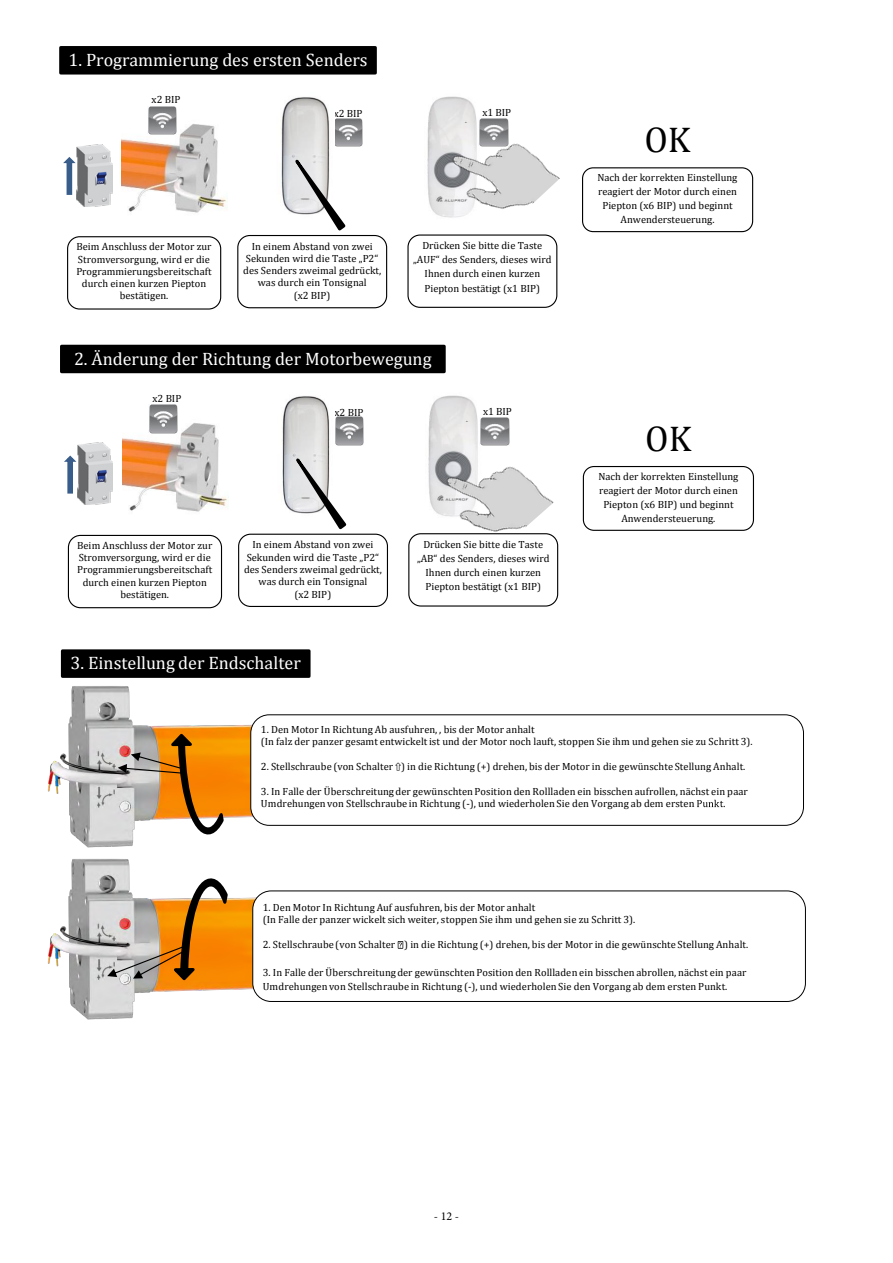
<style>
.page{position:relative;width:893px;height:1263px;background:#fff}
.page>*{position:absolute;margin:0;border:0;box-sizing:border-box;transform-origin:0 0}
.t1{font:36px "Cambria";color:#000}
.t2{font:18px "Cambria";color:#fff}
.t3{font:12px "Minion Pro";color:#000}
.t4{font:10.5px/12.3px "Cambria";color:#000;text-align:center}
</style>
<div class="page">
<div style="left:59px;top:46px;width:318px;height:29px;border:3px solid #000"></div>
<div style="left:62px;top:49px;width:312px;height:23px;background:#000"></div>
<img style="left:348px;top:118px;width:15px;height:29px">
<svg style="left:281px;top:97px;width:67px;height:134px"></svg>
<div style="left:237px;top:235px;width:150px;height:73px;border:1px solid #000;border-radius:12px"></div>
<div style="left:582px;top:167px;width:171px;height:65px;border:1px solid #000;border-radius:11px"></div>
<div style="left:407px;top:234px;width:150px;height:74px;border:1px solid #000;border-radius:12px"></div>
<img style="left:427px;top:96px;width:48px;height:116px">
<img style="left:434px;top:109px;width:126px;height:129px">
<div style="left:67px;top:236px;width:154px;height:74px;border:1px solid #000;border-radius:12px"></div>
<img style="left:121px;top:124px;width:107px;height:89px">
<img style="left:76px;top:144px;width:36px;height:62px">
<svg style="left:63px;top:157px;width:13px;height:38px"></svg>
<img style="left:148px;top:106px;width:29px;height:28px">
<div style="left:60px;top:345px;width:386px;height:28px;border:3px solid #000"></div>
<div style="left:63px;top:348px;width:380px;height:22px;background:#000"></div>
<img style="left:349px;top:416px;width:13px;height:1px">
<img style="left:349px;top:417px;width:14px;height:28px">
<svg style="left:282px;top:396px;width:67px;height:134px"></svg>
<div style="left:238px;top:534px;width:150px;height:73px;border:1px solid #000;border-radius:12px"></div>
<div style="left:583px;top:466px;width:171px;height:65px;border:1px solid #000;border-radius:11px"></div>
<div style="left:408px;top:533px;width:150px;height:74px;border:1px solid #000;border-radius:12px"></div>
<img style="left:428px;top:395px;width:50px;height:36px">
<img style="left:480px;top:417px;width:29px;height:14px">
<img style="left:428px;top:431px;width:129px;height:129px">
<div style="left:68px;top:535px;width:154px;height:73px;border:1px solid #000;border-radius:12px"></div>
<img style="left:122px;top:404px;width:106px;height:108px">
<img style="left:77px;top:443px;width:36px;height:62px">
<svg style="left:64px;top:455px;width:13px;height:39px"></svg>
<img style="left:149px;top:405px;width:29px;height:28px">
<div style="left:61px;top:649px;width:250px;height:29px;border:3px solid #000"></div>
<div style="left:64px;top:652px;width:243px;height:23px;background:#000"></div>
<img style="left:47px;top:686px;width:205px;height:162px">
<svg style="left:118px;top:731px;width:108px;height:116px"></svg>
<div style="left:250px;top:714px;width:554px;height:112px;background:#fff;border:1px solid #000;border-radius:18px"></div>
<svg style="left:697px;top:800px;width:28px;height:7px"></svg>
<img style="left:47px;top:858px;width:219px;height:162px">
<svg style="left:107px;top:866px;width:123px;height:117px"></svg>
<div style="left:252px;top:890px;width:554px;height:112px;background:#fff;border:1px solid #000;border-radius:18px"></div>
<img style="left:397px;top:941px;width:7px;height:8px">
<h2 class="t2" style="left:68px;top:49px;width:301px">1. Programmierung des ersten Senders</h2>
<p class="t4" style="left:334px;top:107px;width:30px">x2 BIP</p>
<p class="t4" style="left:152px;top:93px;width:30px">x2 BIP</p>
<p class="t4" style="left:482px;top:106px;width:30px">x1 BIP</p>
<p class="t4" style="left:76px;top:240px;width:137px">Beim Anschluss der Motor zur<br>Stromversorgung, wird er die<br>Programmierungsbereitschaft durch einen kurzen Piepton bestätigen.</p>
<p class="t4" style="left:243px;top:240px;width:139px">In einem Abstand von zwei<br>Sekunden wird die Taste „P2“ des Senders zweimal gedrückt, was durch ein Tonsignal<br>(x2 BIP)</p>
<p class="t4" style="left:413px;top:238px;width:140px;line-height:14.1px">Drücken Sie bitte die Taste „AUF“ des Senders, dieses wird<br>Ihnen durch einen kurzen<br>Piepton bestätigt (x1 BIP)</p>
<h2 class="t2" style="left:74px;top:348px;width:359px">2. Änderung der Richtung der Motorbewegung</h2>
<p class="t4" style="left:335px;top:406px;width:30px">x2 BIP</p>
<p class="t4" style="left:153px;top:392px;width:30px">x2 BIP</p>
<p class="t4" style="left:483px;top:405px;width:30px">x1 BIP</p>
<p class="t4" style="left:77px;top:539px;width:137px">Beim Anschluss der Motor zur<br>Stromversorgung, wird er die<br>Programmierungsbereitschaft durch einen kurzen Piepton bestätigen.</p>
<p class="t4" style="left:244px;top:538px;width:139px">In einem Abstand von zwei<br>Sekunden wird die Taste „P2“ des Senders zweimal gedrückt, was durch ein Tonsignal<br>(x2 BIP)</p>
<h2 class="t2" style="left:71px;top:653px;width:232px">3. Einstellung der Endschalter</h2>
<p class="t4" style="left:417px;top:537px;width:134px;line-height:14.1px">Drücken Sie bitte die Taste „AB“ des Senders, dieses wird<br>Ihnen durch einen kurzen<br>Piepton bestätigt (x1 BIP)</p>
<h1 class="t1" style="left:644px;top:118px;width:48px">OK</h1>
<p class="t4" style="left:597px;top:170px;width:142px;line-height:14.1px">Nach der korrekten Einstellung reagiert der Motor durch einen<br>Piepton (x6 BIP) und beginnt<br>Anwendersteuerung.</p>
<h1 class="t1" style="left:645px;top:417px;width:48px">OK</h1>
<p class="t4" style="left:598px;top:469px;width:142px;line-height:14.1px">Nach der korrekten Einstellung reagiert der Motor durch einen<br>Piepton (x6 BIP) und beginnt<br>Anwendersteuerung.</p>
<p class="t4" style="left:261px;top:723px;width:493px;text-align:left">1. Den Motor In Richtung Ab ausfuhren, , bis der Motor anhalt<br>(In falz der panzer gesamt entwickelt ist und der Motor noch lauft, stoppen Sie ihm und gehen sie zu Schritt 3).</p>
<p class="t4" style="left:261px;top:760px;width:486px">2. Stellschraube (von Schalter ⇧) in die Richtung (+) drehen, bis der Motor in die gewünschte Stellung Anhalt.</p>
<p class="t4" style="left:261px;top:785px;width:488px;text-align:left">3. In Falle der Überschreitung der gewünschten Position den Rollladen ein bisschen aufrollen, nächst ein paar<br>Umdrehungenvon Stellschraube in Richtung (-), und wiederholen Sie den Vorgang ab dem ersten</p>
<p class="t4" style="left:263px;top:901px;width:374px;text-align:left">1. Den Motor In Richtung Auf ausfuhren, bis der Motor anhalt<br>(In Falle der panzer wickelt sich weiter, stoppen Sie ihm und gehen sie zu Schritt 3).</p>
<p class="t4" style="left:263px;top:938px;width:487px">2. Stellschraube (von Schalter ) in die Richtung (+) drehen, bis der Motor in die gewünschte Stellung Anhalt.</p>
<p class="t4" style="left:263px;top:966px;width:485px;line-height:13.5px;text-align:left">3. In Falle der Überschreitung der gewünschten Position den Rollladen ein bisschen abrollen, nächst ein paar<br>Umdrehungenvon Stellschraube in Richtung (-), und wiederholen Sie den Vorgang ab dem ersten Punkt.</p>
<p class="t3" style="left:434px;top:1208px;width:27px">- 12 -</p>
</div>
